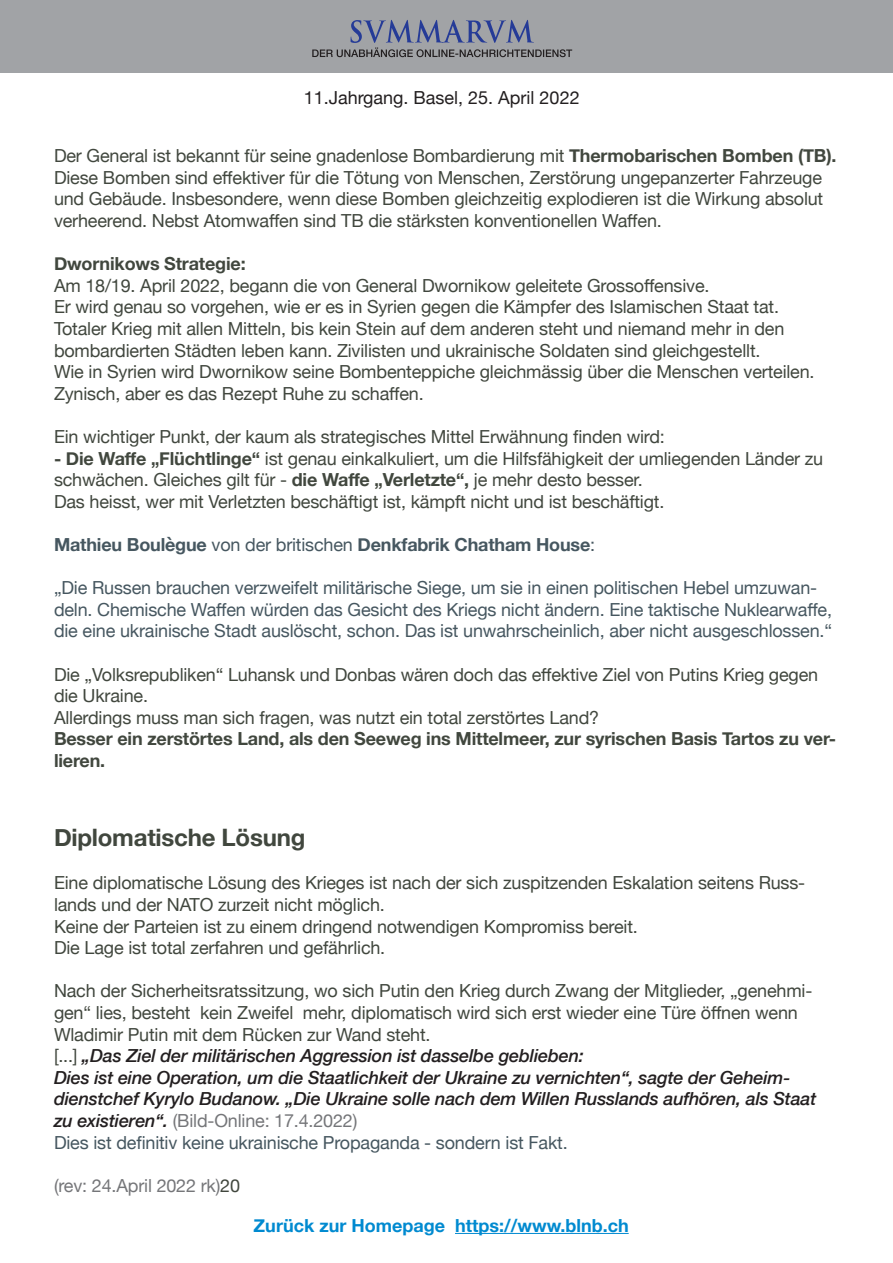
<style>
.page{position:relative;width:893px;height:1263px;background:#fff}
.page>*{position:absolute;margin:0;border:0;box-sizing:border-box;transform-origin:0 0}
.t1{font:700 24px "Helvetica Neue";letter-spacing:-.01em;color:#41473e}
.t2{font:18px/21.6px "Helvetica Neue";letter-spacing:-.01em;color:#41473e}
.t3{font:18px/21.6px "Helvetica Neue";letter-spacing:-.01em;color:#465760}
.t4{font:italic 500 18px/21.6px "Helvetica Neue";letter-spacing:-.01em;color:#231f20}
.t5{font:700 18px/21.6px "Helvetica Neue";letter-spacing:-.01em;color:#41473e}
.t6{font:700 18px "Helvetica Neue";letter-spacing:-.01em;color:#465760}
.t7{font:700 18px "Helvetica Neue";color:#008ad0}
.t8{font:18px "Helvetica Neue";color:#231f20}
.t9{font:18px "Helvetica Neue";letter-spacing:-.01em;color:#757679}
.s1{font-weight:700}
.s2{font-weight:400}
.s3{font-weight:400;font-style:normal;color:#41473e}
.s4{font-weight:400;font-style:normal;color:#757679}
.s5{color:#41473e}
</style>
<div class="page">
<hr style="left:455px;top:1233px;width:174px;height:1px;background:#008ad0">
<div style="left:0;top:1px;width:893px;height:72px;background:#a1a3a6"></div>
<svg style="left:312px;top:20px;width:260px;height:37px"></svg>
<p class="t8" style="left:304px;top:84px;width:277px">11.Jahrgang. Basel, 25. April 2022</p>
<p class="t2" style="left:54px;top:146px;width:784px">Der General ist bekannt für seine gnadenlose Bombardierung mit <span class="s1">Thermobarischen Bomben (TB).<br></span>Diese Bomben sind effektiver für die Tötung von Menschen, Zerstörung ungepanzerter Fahrzeuge und Gebäude. Insbesondere, wenn diese Bomben gleichzeitig explodieren ist die Wirkung absolut verheerend. Nebst Atomwaffen sind TB die stärksten konventionellen Waffen.</p>
<p class="t5" style="left:54px;top:253px;width:193px">Dwornikows Strategie:</p>
<p class="t2" style="left:54px;top:276px;width:657px">Am 18/19. April 2022, begann die von General Dwornikow geleitete Grossoffensive.</p>
<p class="t2" style="left:54px;top:297px;width:727px">Er wird genau so vorgehen, wie er es in Syrien gegen die Kämpfer des Islamischen Staat tat.</p>
<p class="t2" style="left:54px;top:319px;width:732px">Totaler Krieg mit allen Mitteln, bis kein Stein auf dem anderen steht und niemand mehr in den</p>
<p class="t2" style="left:54px;top:340px;width:708px">bombardierten Städten leben kann. Zivilisten und ukrainische Soldaten sind gleichgestellt.</p>
<p class="t2" style="left:54px;top:362px;width:762px">Wie in Syrien wird Dwornikow seine Bombenteppiche gleichmässig über die Menschen verteilen.<br>Zynisch, aber es das Rezept Ruhe zu schaffen.</p>
<p class="t2" style="left:54px;top:427px;width:612px">Ein wichtiger Punkt, der kaum als strategisches Mittel Erwähnung finden wird:</p>
<p class="t2" style="left:54px;top:448px;width:771px"><span class="s1">- Die Waffe „Flüchtlinge“</span> ist genau einkalkuliert, um die Hilfsfähigkeit der umliegenden Länder zu schwächen. Gleiches gilt für - <span class="s1">die Waffe „Verletzte“,</span> je mehr desto besser.</p>
<p class="t2" style="left:54px;top:492px;width:612px">Das heisst, wer mit Verletzten beschäftigt ist, kämpft nicht und ist beschäftigt.</p>
<p class="t6" style="left:54px;top:530px;width:543px">Mathieu Boulègue <span class="s2">von der britischen</span> Denkfabrik Chatham House<span class="s2">:</span></p>
<p class="t3" style="left:54px;top:578px;width:780px">„Die Russen brauchen verzweifelt militärische Siege, um sie in einen politischen Hebel umzuwan&shy;deln. Chemische Waffen würden das Gesicht des Kriegs nicht ändern. Eine taktische Nuklearwaffe, die eine ukrainische Stadt auslöscht, schon. Das ist unwahrscheinlich, aber nicht ausgeschlossen.“</p>
<p class="t2" style="left:54px;top:664px;width:766px">Die „Volksrepubliken“ Luhansk und Donbas wären doch das effektive Ziel von Putins Krieg gegen die Ukraine.</p>
<p class="t2" style="left:54px;top:708px;width:547px">Allerdings muss man sich fragen, was nutzt ein total zerstörtes Land?</p>
<p class="t5" style="left:54px;top:729px;width:784px">Besser ein zerstörtes Land, als den Seeweg ins Mittelmeer, zur syrischen Basis Tartos zu ver&shy;lieren.</p>
<p class="t1" style="left:54px;top:819px;width:253px">Diplomatische Lösung</p>
<p class="t2" style="left:54px;top:873px;width:753px">Eine diplomatische Lösung des Krieges ist nach der sich zuspitzenden Eskalation seitens Russ&shy;lands und der NATO zurzeit nicht möglich.</p>
<p class="t2" style="left:54px;top:916px;width:585px">Keine der Parteien ist zu einem dringend notwendigen Kompromiss bereit.</p>
<p class="t2" style="left:54px;top:938px;width:333px">Die Lage ist total zerfahren und gefährlich.</p>
<p class="t2" style="left:54px;top:981px;width:760px">Nach der Sicherheitsratssitzung, wo sich Putin den Krieg durch Zwang der Mitglieder, „genehmi&shy;gen“ lies, besteht kein Zweifel mehr, diplomatisch wird sich erst wieder eine Türe öffnen wenn<br>Wladimir Putin mit dem Rücken zur Wand steht.</p>
<p class="t4" style="left:54px;top:1044px;width:531px"><span class="s3">[...]</span> „Das Ziel der militärischen Aggression ist dasselbe geblieben:</p>
<p class="t4" style="left:54px;top:1065px;width:764px">Dies ist eine Operation, um die Staatlichkeit der Ukraine zu vernichten“, sagte der Geheim&shy;dienstchef Kyrylo Budanow. „Die Ukraine solle nach dem Willen Russlands aufhören, als Staat zu existieren“. <span class="s4">(Bild-Online: 17.4.2022)</span></p>
<p class="t3" style="left:54px;top:1132px;width:515px">Dies ist definitiv keine ukrainische Propaganda - sondern ist Fakt.</p>
<p class="t9" style="left:54px;top:1172px;width:188px">(rev: 24.April 2022 rk)<span class="s5">20</span></p>
<p class="t7" style="left:254px;top:1211px;width:377px">Zurück zur Homepage https://www.blnb.ch</p>
</div>
